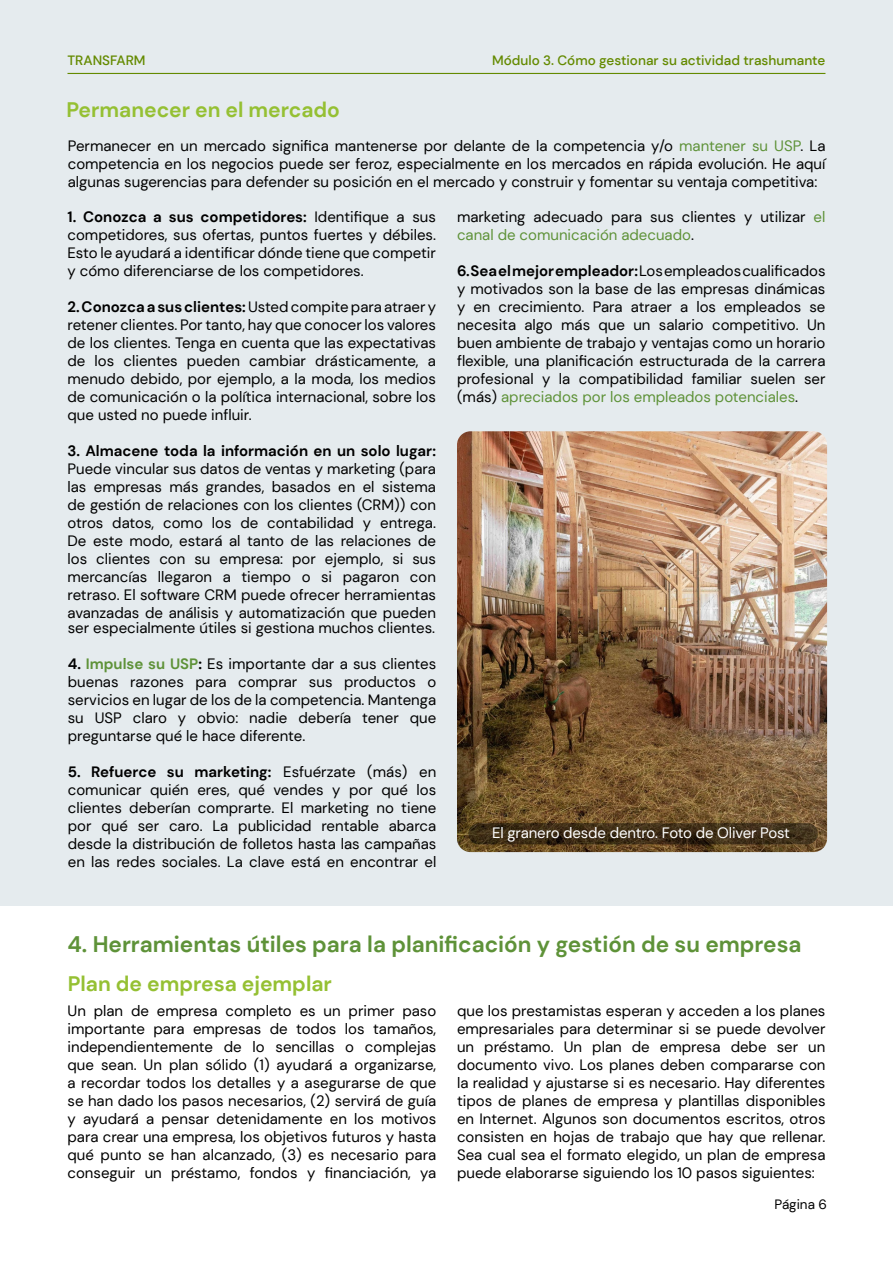
<style>
.page{position:relative;width:893px;height:1263px;background:#fff}
.page>*{position:absolute;margin:0;border:0;box-sizing:border-box;transform-origin:0 0}
.t1{font:700 22.5px "DM Sans";color:#5e9238}
.t2{font:700 21px "DM Sans";color:#95c033}
.t3{font:15px/18px "DM Sans";color:#000;text-align:justify}
.t4{font:700 15px "DM Sans";color:#000}
.t5{font:15px "DM Sans";letter-spacing:-.01em;color:#fff}
.t6{font:500 13.5px "DM Sans";color:#648a00}
.t7{font:13.5px "DM Sans";color:#000}
.s1{color:#5e9238}
.s2{font-weight:700}
.s3{font-weight:700;color:#5e9238}
</style>
<div class="page">
<div style="left:0;top:0;width:893px;height:905px;background:#e5ebee"></div>
<hr style="left:68px;top:73px;width:757px;height:1px;background:#648a00">
<img style="left:457px;top:431px;width:370px;height:421px">
<svg style="left:468px;top:823px;width:350px;height:21px;background:#3d2d17"></svg>
<p class="t6" style="left:68px;top:52px;width:80px">TRANSFARM</p>
<h2 class="t2" style="left:66px;top:97px;width:275px">Permanecer en el mercado</h2>
<p class="t6" style="left:492px;top:52px;width:335px">Módulo 3. Cómo gestionar su actividad trashumante</p>
<p class="t6" style="left:646px;top:52px;width:181px">Módulo 3. Cómo practicar la</p>
<p class="t3" style="left:68px;top:136px;width:759px">Permanecer en un mercado significa mantenerse por delante de la competencia y/o <span class="s1">mantener su USP</span>. La competencia en los negocios puede ser feroz, especialmente en los mercados en rápida evolución. He aquí algunas sugerencias para defender su posición en el mercado y construir y fomentar su ventaja competitiva:</p>
<p class="t3" style="left:68px;top:208px;width:370px"><span class="s2">1. Conozca a sus competidores:</span> Identifique a sus competidores, sus ofertas, puntos fuertes y débiles.<br>Esto le ayudará a identificar dónde tiene que competir y cómo diferenciarse de los competidores.</p>
<p class="t3" style="left:68px;top:298px;width:370px"><span class="s2">2. Conozca a sus clientes:</span> Usted compite para atraer y retener clientes. Por tanto, hay que conocer los valores de los clientes. Tenga en cuenta que las expectativas de los clientes pueden cambiar drásticamente, a menudo debido, por ejemplo, a la moda, los medios de comunicación o la política internacional, sobre los que usted no puede influir.</p>
<p class="t4" style="left:68px;top:441px;width:370px">3. Almacene toda la información en un solo lugar:</p>
<p class="t3" style="left:68px;top:460px;width:370px">Puede vincular sus datos de ventas y marketing (para las empresas más grandes, basados en el sistema de gestión de relaciones con los clientes (CRM)) con otros datos, como los de contabilidad y entrega.<br>De este modo, estará al tanto de las relaciones de los clientes con su empresa: por ejemplo, si sus mercancías llegaron a tiempo o si pagaron con retraso. El software CRM puede ofrecer herramientas avanzadas de análisis y automatización que pueden</p>
<p class="t3" style="left:68px;top:619px;width:369px">ser especialmente útiles si gestiona muchos clientes.</p>
<p class="t3" style="left:68px;top:655px;width:370px"><span class="s2">4.</span> <span class="s3">Impulse su USP</span><span class="s2">:</span> Es importante dar a sus clientes buenas razones para comprar sus productos o servicios en lugar de los de la competencia. Mantenga su USP claro y obvio: nadie debería tener que preguntarse qué le hace diferente.</p>
<p class="t3" style="left:68px;top:763px;width:370px"><span class="s2">5. Refuerce su marketing:</span> Esfuérzate (más) en comunicar quién eres, qué vendes y por qué los clientes deberían comprarte. El marketing no tiene por qué ser caro. La publicidad rentable abarca desde la distribución de folletos hasta las campañas en las redes sociales. La clave está en encontrar el</p>
<p class="t3" style="left:457px;top:208px;width:370px">marketing adecuado para sus clientes y utilizar <span class="s1">el canal de comunicación adecuado</span>.</p>
<p class="t3" style="left:457px;top:262px;width:370px"><span class="s2">6. Sea el mejor empleador:</span> Los empleados cualificados y motivados son la base de las empresas dinámicas y en crecimiento. Para atraer a los empleados se necesita algo más que un salario competitivo. Un buen ambiente de trabajo y ventajas como un horario flexible, una planificación estructurada de la carrera profesional y la compatibilidad familiar suelen ser (más) <span class="s1">apreciados por los empleados potenciales</span>.</p>
<p class="t5" style="left:492px;top:823px;width:299px">El granero desde dentro. Foto de Oliver Post</p>
<h1 class="t1" style="left:68px;top:929px;width:735px">4. Herramientas útiles para la planificación y gestión de su empresa</h1>
<h2 class="t2" style="left:68px;top:970px;width:266px">Plan de empresa ejemplar</h2>
<p class="t3" style="left:68px;top:1001px;width:370px">Un plan de empresa completo es un primer paso importante para empresas de todos los tamaños, independientemente de lo sencillas o complejas que sean. Un plan sólido (1) ayudará a organizarse, a recordar todos los detalles y a asegurarse de que se han dado los pasos necesarios, (2) servirá de guía y ayudará a pensar detenidamente en los motivos para crear una empresa, los objetivos futuros y hasta qué punto se han alcanzado, (3) es necesario para conseguir un préstamo, fondos y financiación, ya</p>
<p class="t3" style="left:457px;top:1001px;width:370px">que los prestamistas esperan y acceden a los planes empresariales para determinar si se puede devolver un préstamo. Un plan de empresa debe ser un documento vivo. Los planes deben compararse con la realidad y ajustarse si es necesario. Hay diferentes tipos de planes de empresa y plantillas disponibles en Internet. Algunos son documentos escritos, otros consisten en hojas de trabajo que hay que rellenar.<br>Sea cual sea el formato elegido, un plan de empresa puede elaborarse siguiendo los 10 pasos siguientes:</p>
<p class="t7" style="left:774px;top:1196px;width:54px">Página 6</p>
</div>
